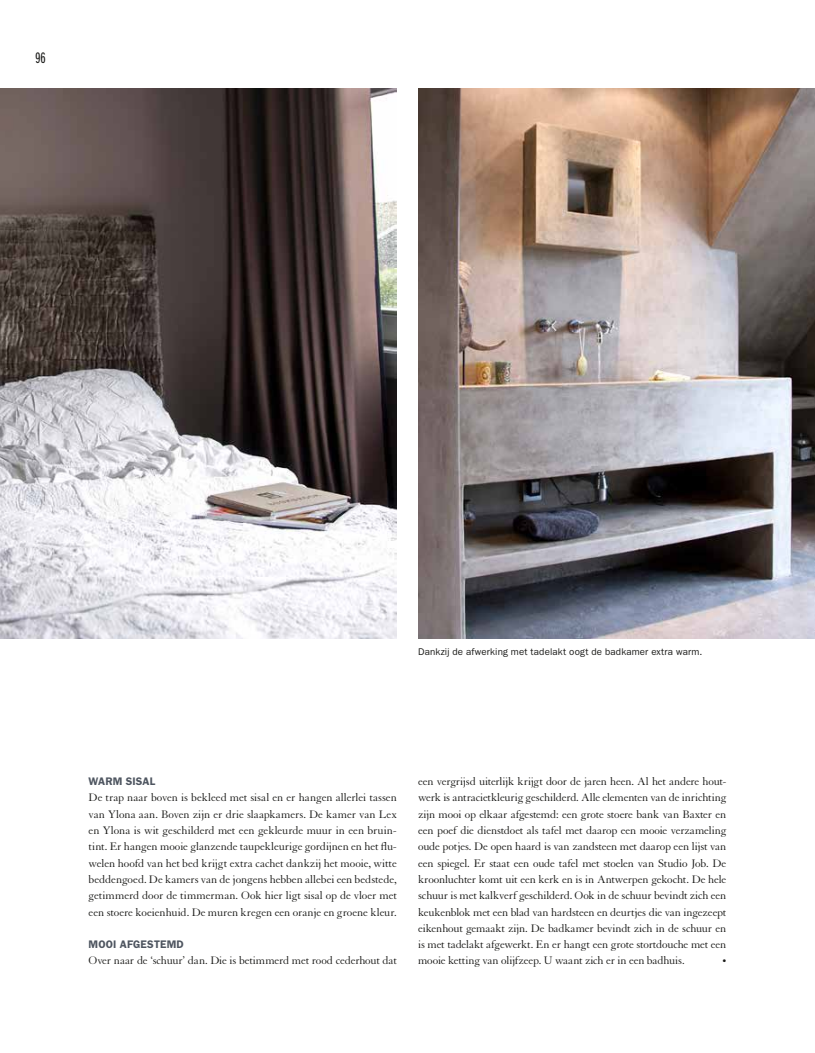
<style>
.page{position:relative;width:815px;height:1053px;background:#fff}
.page>*{position:absolute;margin:0;border:0;box-sizing:border-box;transform-origin:0 0}
.t1{font:15.75px "ITC Franklin Gothic Std Bk X Cp";color:#1a1a18}
.t2{font:11.88px/16.2px "Granjon LT Std";letter-spacing:-.015em;color:#1a1a18;text-align:justify}
.t3{font:100 11.88px "Agenda";color:#1a1a18}
.t4{font:600 11px "ITC Franklin Gothic Std";letter-spacing:.015em;color:#4e5560}
.t5{font:9.75px "ITC Franklin Gothic Std";letter-spacing:.015em;color:#1a1a18}
</style>
<div class="page">
<img style="left:418px;top:89px;width:397px;height:549px">
<img style="left:0;top:89px;width:397px;height:549px">
<h1 class="t1" style="left:35px;top:49px;width:12px">96</h1>
<p class="t5" style="left:418px;top:646px;width:286px">Dankzij de afwerking met tadelakt oogt de badkamer extra warm.</p>
<p class="t4" style="left:89px;top:774px;width:68px">WARM SISAL</p>
<p class="t2" style="left:89px;top:789px;width:310px">De trap naar boven is bekleed met sisal en er hangen allerlei tassen van Ylona aan. Boven zijn er drie slaapkamers. De kamer van Lex en Ylona is wit geschilderd met een gekleurde muur in een bruin&shy;tint. Er hangen mooie glanzende taupekleurige gordijnen en het flu&shy;welen hoofd van het bed krijgt extra cachet dankzij het mooie, witte beddengoed. De kamers van de jongens hebben allebei een bedstede, getimmerd door de timmerman. Ook hier ligt sisal op de vloer met een stoere koeienhuid. De muren kregen een oranje en groene kleur.</p>
<p class="t4" style="left:89px;top:937px;width:97px">MOOI AFGESTEMD</p>
<p class="t2" style="left:89px;top:952px;width:310px">Over naar de ‘schuur’ dan. Die is betimmerd met rood cederhout dat</p>
<p class="t2" style="left:418px;top:773px;width:310px">een vergrijsd uiterlijk krijgt door de jaren heen. Al het andere hout&shy;werk is antracietkleurig geschilderd. Alle elementen van de inrichting zijn mooi op elkaar afgestemd: een grote stoere bank van Baxter en een poef die dienstdoet als tafel met daarop een mooie verzameling oude potjes. De open haard is van zandsteen met daarop een lijst van een spiegel. Er staat een oude tafel met stoelen van Studio Job. De kroonluchter komt uit een kerk en is in Antwerpen gekocht. De hele schuur is met kalkverf geschilderd. Ook in de schuur bevindt zich een keukenblok met een blad van hardsteen en deurtjes die van ingezeept eikenhout gemaakt zijn. De badkamer bevindt zich in de schuur en is met tadelakt afgewerkt. En er hangt een grote stortdouche met een mooie ketting van olijfzeep. U waant zich er in een badhuis.</p>
<p class="t3" style="left:722px;top:954px;width:5px">•</p>
</div>
